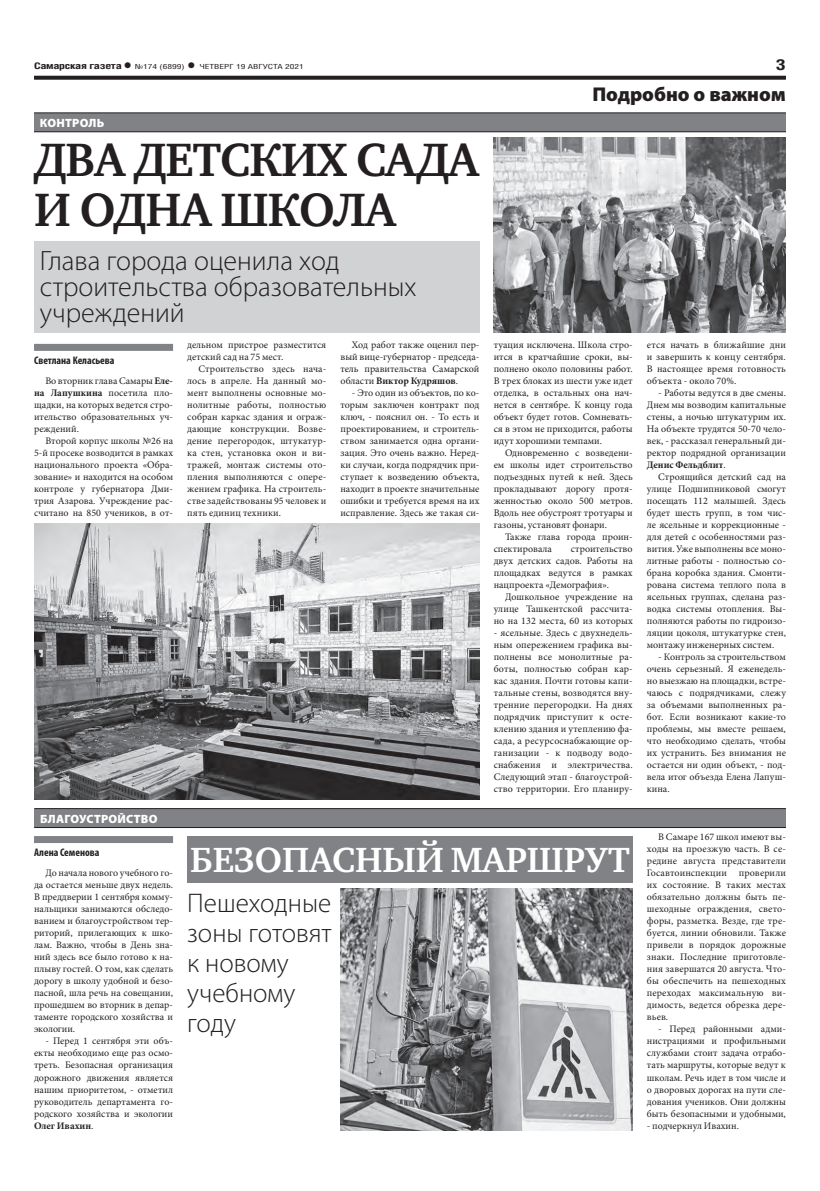
<style>
.page{position:relative;width:820px;height:1191px;background:#fff}
.page>*{position:absolute;margin:0;border:0;box-sizing:border-box;transform-origin:0 0}
.ЗАГОЛОВОК{font:700 48px/50px "Charter C";letter-spacing:-.02em;color:#231f20}
.ЗАГОЛОВОК-2{font:700 35.9px "Charter C";color:#fff}
.ПОДЗАГОЛОВОК{font:300 28px/26px "Myriad Pro";color:#231f20}
.ПОДЗАГОЛОВОК-2{font:300 27px/30px "Myriad Pro";color:#231f20}
.КОЛОНТИТУЛ{font:900 20px "Myriad Pro";color:#231f20}
.t1{font:700 15px "Helios Cond";color:#231f20;scale:1.4 1}
.РУБРИКА{font:900 12px "Myriad Pro";letter-spacing:.02em;color:#fff}
.надзаголовок{font:900 12px "Myriad Pro";letter-spacing:.02em;color:#fff}
.АВТОР_чб__копия{font:700 condensed 11px "Myriad Pro";color:#231f20}
.ОСНОВНОЙ{font:10px/12px "Minion Pro";color:#231f20;text-align:justify}
.t2{font:700 9px "Helios Cond";letter-spacing:-.02em;color:#231f20;scale:1.4 1}
.t3{font:7px "Helios Cond";color:#231f20;scale:1.4 1}
.s1{font-size:16px}
.s2{font-weight:700;font-size:16px}
.s3{font-weight:700}
</style>
<div class="page">
<svg style="left:34px;top:76px;width:751px;height:4px;background:#322f2f"></svg>
<div style="left:34px;top:241px;width:445px;height:91px;background:#d1d2d4"></div>
<div style="left:34px;top:113px;width:751px;height:19px;background:#808285"></div>
<hr style="left:34px;top:113px;width:751px;height:1px;background:#231f20">
<hr style="left:34px;top:131px;width:751px;height:1px;background:#231f20">
<div style="left:34px;top:809px;width:751px;height:19px;background:#808285"></div>
<hr style="left:34px;top:808px;width:751px;height:1px;background:#231f20">
<hr style="left:34px;top:827px;width:751px;height:1px;background:#231f20">
<div style="left:187px;top:836px;width:445px;height:46px;background:#808285"></div>
<div style="left:34px;top:836px;width:139px;height:7px;background:#808285"></div>
<img style="left:340px;top:888px;width:292px;height:242px">
<img style="left:493px;top:138px;width:292px;height:194px">
<div style="left:34px;top:344px;width:139px;height:7px;background:#808285"></div>
<img style="left:34px;top:523px;width:445px;height:276px">
<p class="t2" style="left:34px;top:61px;width:71px">Самарская газета<span class="s1">•</span></p>
<p class="t3" style="left:135px;top:63px;width:122px">№174 (6899) <span class="s2">•</span> ЧЕТВЕРГ 19 АВГУСТА 2021</p>
<p class="t1" style="left:775px;top:55px;width:9px">3</p>
<p class="КОЛОНТИТУЛ" style="left:592px;top:83px;width:195px">Подробно о важном</p>
<p class="надзаголовок" style="left:40px;top:116px;width:66px">КОНТРОЛЬ</p>
<p class="ЗАГОЛОВОК" style="left:34px;top:135px;width:446px">ДВА ДЕТСКИХ САДА<br>И ОДНА ШКОЛА</p>
<p class="ПОДЗАГОЛОВОК" style="left:40px;top:247px;width:378px">Глава города оценила ход строительства образовательных учреждений</p>
<p class="АВТОР_чб__копия" style="left:34px;top:354px;width:82px">Светлана Келасьева</p>
<p class="ОСНОВНОЙ" style="left:34px;top:375px;width:140px;text-indent:11px">Во вторник глава Самары <span class="s3">Еле&shy;на Лапушкина</span> посетила пло&shy;щадки, на которых ведется стро&shy;ительство образовательных уч&shy;реждений.</p>
<p class="ОСНОВНОЙ" style="left:34px;top:435px;width:140px;text-indent:11px">Второй корпус школы №26 на 5-й просеке возводится в рамках национального проекта «Обра&shy;зование» и находится на особом контроле у губернатора Дми&shy;трия Азарова. Учреждение рас&shy;считано на 850 учеников, в от-</p>
<p class="ОСНОВНОЙ" style="left:187px;top:339px;width:140px">дельном пристрое разместится детский сад на 75 мест.</p>
<p class="ОСНОВНОЙ" style="left:187px;top:363px;width:140px;text-indent:11px">Строительство здесь нача&shy;лось в апреле. На данный мо&shy;мент выполнены основные мо&shy;нолитные работы, полностью собран каркас здания и ограж&shy;дающие конструкции. Возве&shy;дение перегородок, штукатур&shy;ка стен, установка окон и ви&shy;тражей, монтаж системы ото&shy;пления выполняются с опере&shy;жением графика. На строитель&shy;стве задействованы 95 человек и пять единиц техники.</p>
<p class="ОСНОВНОЙ" style="left:340px;top:339px;width:140px;text-indent:11px">Ход работ также оценил пер&shy;вый вице-губернатор - председа&shy;тель правительства Самарской области <span class="s3">Виктор Кудряшов</span>.</p>
<p class="ОСНОВНОЙ" style="left:340px;top:387px;width:140px;text-indent:11px">- Это один из объектов, по ко&shy;торым заключен контракт под ключ, - пояснил он. - То есть и проектированием, и строитель&shy;ством занимается одна органи&shy;зация. Это очень важно. Неред&shy;ки случаи, когда подрядчик при&shy;ступает к возведению объекта, находит в проекте значительные ошибки и требуется время на их исправление. Здесь же такая си-</p>
<p class="РУБРИКА" style="left:40px;top:812px;width:119px">БЛАГОУСТРОЙСТВО</p>
<p class="ОСНОВНОЙ" style="left:493px;top:339px;width:140px">туация исключена. Школа стро&shy;ится в кратчайшие сроки, вы&shy;полнено около половины работ.<br>В трех блоках из шести уже идет отделка, в остальных она нач&shy;нется в сентябре. К концу года объект будет готов. Сомневать&shy;ся в этом не приходится, работы идут хорошими темпами.</p>
<p class="ОСНОВНОЙ" style="left:493px;top:447px;width:140px;text-indent:11px">Одновременно с возведени&shy;ем школы идет строительство подъездных путей к ней. Здесь прокладывают дорогу протя&shy;женностью около 500 метров.<br>Вдоль нее обустроят тротуары и газоны, установят фонари.</p>
<p class="ОСНОВНОЙ" style="left:493px;top:531px;width:140px;text-indent:11px">Также глава города проин&shy;спектировала</p>
<p class="ОСНОВНОЙ" style="left:493px;top:543px;width:140px;text-indent:77px">строительство двух детских садов. Работы на площадках ведутся в рамках нацпроекта «Демография».</p>
<p class="ОСНОВНОЙ" style="left:493px;top:591px;width:140px;text-indent:11px">Дошкольное учреждение на улице Ташкентской рассчита&shy;но на 132 места, 60 из которых</p>
<p class="ОСНОВНОЙ" style="left:493px;top:627px;width:140px">- ясельные. Здесь с двухнедель&shy;ным опережением графика вы&shy;полнены все монолитные ра&shy;боты, полностью собран кар&shy;кас здания. Почти готовы капи&shy;тальные стены, возводятся вну&shy;тренние перегородки. На днях подрядчик приступит к осте&shy;клению здания и утеплению фа&shy;сада, а ресурсоснабжающие ор&shy;ганизации - к подводу водо&shy;снабжения и электричества.<br>Следующий этап - благоустрой&shy;ство территории. Его планиру-</p>
<p class="АВТОР_чб__копия" style="left:34px;top:846px;width:67px">Алена Семенова</p>
<p class="ОСНОВНОЙ" style="left:34px;top:867px;width:140px;text-indent:11px">До начала нового учебного го&shy;да остается меньше двух недель.<br>В преддверии 1 сентября комму&shy;нальщики занимаются обследо&shy;ванием и благоустройством тер&shy;риторий, прилегающих к шко&shy;лам. Важно, чтобы в День зна&shy;ний здесь все было готово к на&shy;плыву гостей. О том, как сделать дорогу в школу удобной и безо&shy;пасной, шла речь на совещании, прошедшем во вторник в депар&shy;таменте городского хозяйства и экологии.</p>
<p class="ОСНОВНОЙ" style="left:34px;top:1035px;width:140px;text-indent:11px">- Перед 1 сентября эти объ&shy;екты необходимо еще раз осмо&shy;треть. Безопасная организация дорожного движения является нашим приоритетом, - отметил руководитель департамента го&shy;родского хозяйства и экологии <span class="s3">Олег Ивахин</span>.</p>
<p class="ЗАГОЛОВОК-2" style="left:190px;top:840px;width:441px">БЕЗОПАСНЫЙ МАРШРУТ</p>
<p class="ПОДЗАГОЛОВОК-2" style="left:187px;top:888px;width:146px">Пешеходные зоны готовят к новому учебному году</p>
<p class="ОСНОВНОЙ" style="left:646px;top:339px;width:140px">ется начать в ближайшие дни и завершить к концу сентября.<br>В настоящее время готовность объекта - около 70%.</p>
<p class="ОСНОВНОЙ" style="left:646px;top:387px;width:140px;text-indent:11px">- Работы ведутся в две смены.<br>Днем мы возводим капитальные стены, а ночью штукатурим их.<br>На объекте трудятся 50-70 чело&shy;век, - рассказал генеральный ди&shy;ректор подрядной организации <span class="s3">Денис Фельдблит</span>.</p>
<p class="ОСНОВНОЙ" style="left:646px;top:471px;width:140px;text-indent:11px">Строящийся детский сад на улице Подшипниковой смогут посещать 112 малышей. Здесь будет шесть групп, в том чис&shy;ле ясельные и коррекционные - для детей с особенностями раз&shy;вития. Уже выполнены все моно&shy;литные работы - полностью со&shy;брана коробка здания. Смонти&shy;рована система теплого пола в ясельных группах, сделана раз&shy;водка системы отопления. Вы&shy;полняются работы по гидроизо&shy;ляции цоколя, штукатурке стен, монтажу инженерных систем.</p>
<p class="ОСНОВНОЙ" style="left:646px;top:651px;width:140px;text-indent:11px">- Контроль за строительством очень серьезный. Я еженедель&shy;но выезжаю на площадки, встре&shy;чаюсь с подрядчиками, слежу за объемами выполненных ра&shy;бот. Если возникают какие-то проблемы, мы вместе решаем, что необходимо сделать, чтобы их устранить. Без внимания не остается ни один объект, - под&shy;вела итог объезда Елена Лапуш&shy;кина.</p>
<p class="ОСНОВНОЙ" style="left:646px;top:831px;width:140px;text-indent:11px">В Самаре 167 школ имеют вы&shy;ходы на проезжую часть. В се&shy;редине августа представители Госавтоинспекции проверили их состояние. В таких местах обязательно должны быть пе&shy;шеходные ограждения, свето&shy;форы, разметка. Везде, где тре&shy;буется, линии обновили. Также привели в порядок дорожные знаки. Последние приготовле&shy;ния завершатся 20 августа. Что&shy;бы обеспечить на пешеходных переходах максимальную ви&shy;димость, ведется обрезка дере&shy;вьев.</p>
<p class="ОСНОВНОЙ" style="left:646px;top:1023px;width:140px;text-indent:11px">- Перед районными адми&shy;нистрациями и профильными службами стоит задача отрабо&shy;тать маршруты, которые ведут к школам. Речь идет в том числе и о дворовых дорогах на пути сле&shy;дования учеников. Они должны быть безопасными и удобными,</p>
<p class="ОСНОВНОЙ" style="left:646px;top:1119px;width:93px">- подчеркнул Ивахин.</p>
</div>
